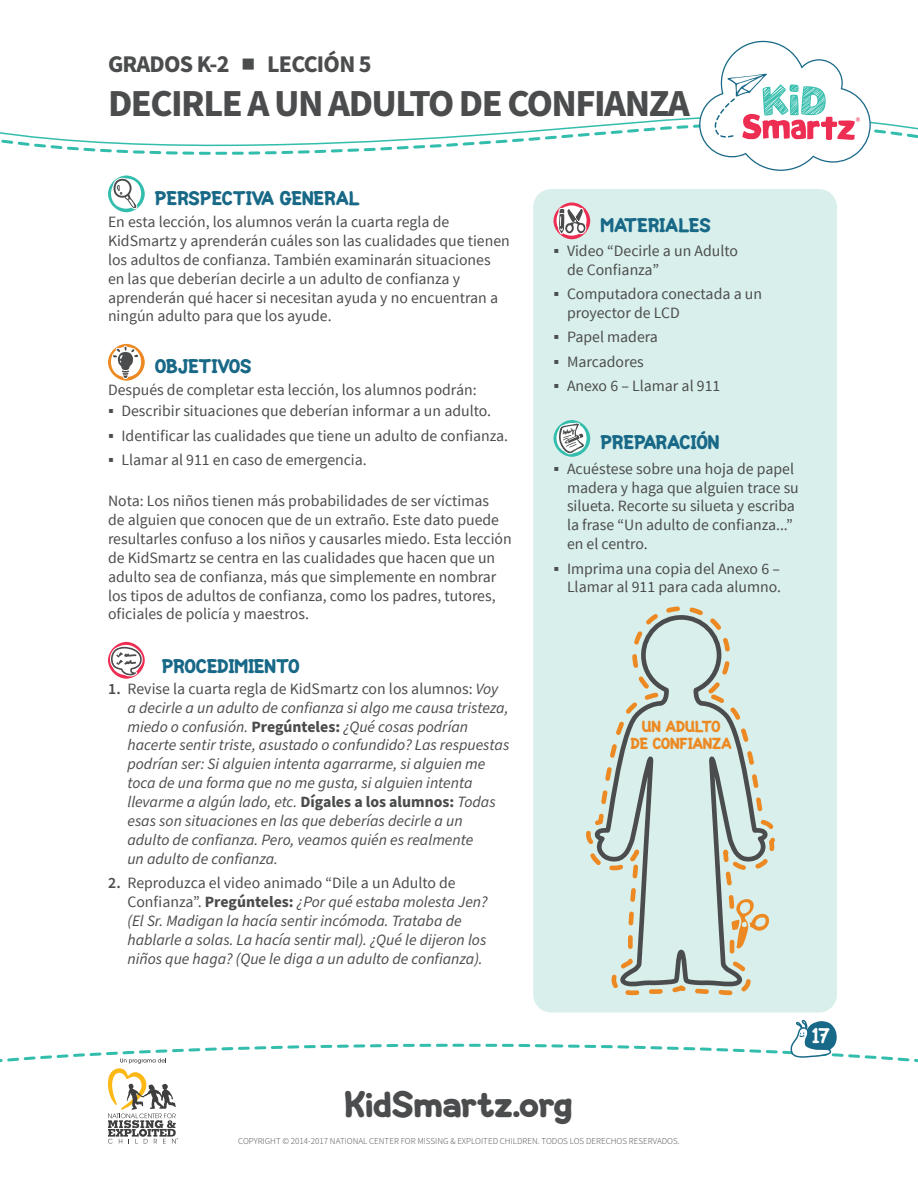
<style>
.page{position:relative;width:918px;height:1188px;background:#fff}
.page>*{position:absolute;margin:0;border:0;box-sizing:border-box;transform-origin:0 0}
.t1{font:700 38.25px "Source Sans Pro";letter-spacing:-.04em;color:#4b4c4d}
.t2{font:700 33.75px "Loose";color:#4b4c4d}
.t3{font:700 24px "Source Sans Pro";letter-spacing:-.03em;color:#4b4c4d}
.t4{font:19.5px "Loose";color:#fff}
.subheading{font:700 18px "Loose";color:#186887}
.text{font:700 18px "Loose";color:#186887}
.text-2{font:15.75px/18.9px "Source Sans Pro";color:#4b4c4d}
.t5{font:italic 15.75px/18.9px "Source Sans Pro";color:#4b4c4d}
.t6{font:700 14.7px/17.5px "Loose";letter-spacing:-.005em;color:#ec8922;text-align:center}
.t7{font:9px "Source Sans Variable";color:#4b4c4d}
.s1{font-size:19.5px}
.s2{font-weight:600;font-style:normal}
.s3{font-style:normal}
.s4{font-weight:700;font-style:normal}
</style>
<div class="page">
<svg style="left:0;top:117px;width:918px;height:38px"></svg>
<svg style="left:699px;top:41px;width:172px;height:130px"></svg>
<svg style="left:0;top:1043px;width:918px;height:20px"></svg>
<svg style="left:108px;top:1058px;width:70px;height:86px"></svg>
<svg style="left:790px;top:1020px;width:47px;height:38px"></svg>
<div style="left:533px;top:189px;width:304px;height:823px;background:#d9efeb;border-radius:18px"></div>
<svg style="left:586px;top:606px;width:189px;height:389px"></svg>
<svg style="left:108px;top:176px;width:37px;height:36px"></svg>
<svg style="left:108px;top:344px;width:37px;height:37px"></svg>
<svg style="left:108px;top:642px;width:37px;height:37px"></svg>
<svg style="left:554px;top:202px;width:36px;height:37px"></svg>
<svg style="left:554px;top:420px;width:36px;height:37px"></svg>
<p class="t3" style="left:108px;top:48px;width:265px">GRADOS K-2 ■ LECCIÓN 5</p>
<p class="t1" style="left:108px;top:77px;width:584px">DECIRLE A UN ADULTO DE CONFIANZA</p>
<p class="subheading" style="left:155px;top:186px;width:206px">PERSPECTIVA GENERAL</p>
<p class="text-2" style="left:108px;top:213px;width:403px">En esta lección, los alumnos verán la cuarta regla de KidSmartz y aprenderán cuáles son las cualidades que tienen los adultos de confianza. También examinarán situaciones en las que deberían decirle a un adulto de confianza y aprenderán qué hacer si necesitan ayuda y no encuentran a ningún adulto para que los ayude.</p>
<p class="subheading" style="left:155px;top:354px;width:98px">OBJETIVOS</p>
<p class="text-2" style="left:108px;top:381px;width:370px">Después de completar esta lección, los alumnos podrán:</p>
<p class="text-2" style="left:108px;top:402px;width:385px"><span class="s1">■</span> Describir situaciones que deberían informar a un adulto.</p>
<p class="text-2" style="left:108px;top:426px;width:402px"><span class="s1">■</span> Identificar las cualidades que tiene un adulto de confianza.</p>
<p class="text-2" style="left:108px;top:451px;width:260px"><span class="s1">■</span> Llamar al 911 en caso de emergencia.</p>
<p class="text-2" style="left:108px;top:492px;width:405px">Nota: Los niños tienen más probabilidades de ser víctimas<br>de alguien que conocen que de un extraño. Este dato puede resultarles confuso a los niños y causarles miedo. Esta lección de KidSmartz se centra en las cualidades que hacen que un adulto sea de confianza, más que simplemente en nombrar los tipos de adultos de confianza, como los padres, tutores, oficiales de policía y maestros.</p>
<p class="text" style="left:162px;top:654px;width:139px">PROCEDIMIENTO</p>
<p class="t5" style="left:127px;top:680px;width:383px;text-indent:-19px"><span class="s2">1.</span> <span class="s3">Revise la cuarta regla de KidSmartz con los alumnos:</span> Voy a decirle a un adulto de confianza si algo me causa tristeza, miedo o confusión. <span class="s4">Pregúnteles:</span> ¿Qué cosas podrían hacerte sentir triste, asustado o confundido? Las respuestas podrían ser: Si alguien intenta agarrarme, si alguien me toca de una forma que no me gusta, si alguien intenta llevarme a algún lado, etc. <span class="s4">Dígales a los alumnos:</span> Todas esas son situaciones en las que deberías decirle a un<br>adulto de confianza. Pero, veamos quién es realmente<br>un adulto de confianza.</p>
<p class="t5" style="left:127px;top:874px;width:362px;text-indent:-19px"><span class="s2">2.</span> <span class="s3">Reproduzca el video animado “Dile a un Adulto de Confianza”.</span> <span class="s4">Pregúnteles:</span> ¿Por qué estaba molesta Jen? (El Sr. Madigan la hacía sentir incómoda. Trataba de hablarle a solas. La hacía sentir mal). ¿Qué le dijeron los niños que haga? (Que le diga a un adulto de confianza).</p>
<p class="subheading" style="left:601px;top:213px;width:112px">MATERIALES</p>
<p class="text-2" style="left:567px;top:242px;width:173px;text-indent:-14px"><span class="s1">■</span> Video “Decirle a un Adulto de Confianza”</p>
<p class="text-2" style="left:567px;top:285px;width:197px;text-indent:-14px"><span class="s1">■</span> Computadora conectada a un proyector de LCD</p>
<p class="text-2" style="left:554px;top:328px;width:106px"><span class="s1">■</span> Papel madera</p>
<p class="text-2" style="left:554px;top:352px;width:92px"><span class="s1">■</span> Marcadores</p>
<p class="text-2" style="left:554px;top:377px;width:168px"><span class="s1">■</span> Anexo 6 – Llamar al 911</p>
<p class="subheading" style="left:601px;top:431px;width:120px">PREPARACIÓN</p>
<p class="text-2" style="left:567px;top:459px;width:233px;text-indent:-14px"><span class="s1">■</span> Acuéstese sobre una hoja de papel madera y haga que alguien trace su silueta. Recorte su silueta y escriba la frase “Un adulto de confianza...” en el centro.</p>
<p class="text-2" style="left:554px;top:559px;width:229px;text-align:right"><span class="s1">■</span> Imprima una copia del Anexo 6 –<br>Llamar al 911 para cada alumno.</p>
<p class="t6" style="left:631px;top:717px;width:103px">UN ADULTO<br>DE CONFIANZA</p>
<h2 class="t2" style="left:345px;top:1082px;width:230px">KidSmartz.org</h2>
<p class="t7" style="left:238px;top:1135px;width:443px">COPYRIGHT © 2014-2017 NATIONAL CENTER FOR MISSING &amp; EXPLOITED CHILDREN. TODOS LOS DERECHOS RESERVADOS.</p>
<p class="t4" style="left:812px;top:1023px;width:19px">17</p>
</div>
